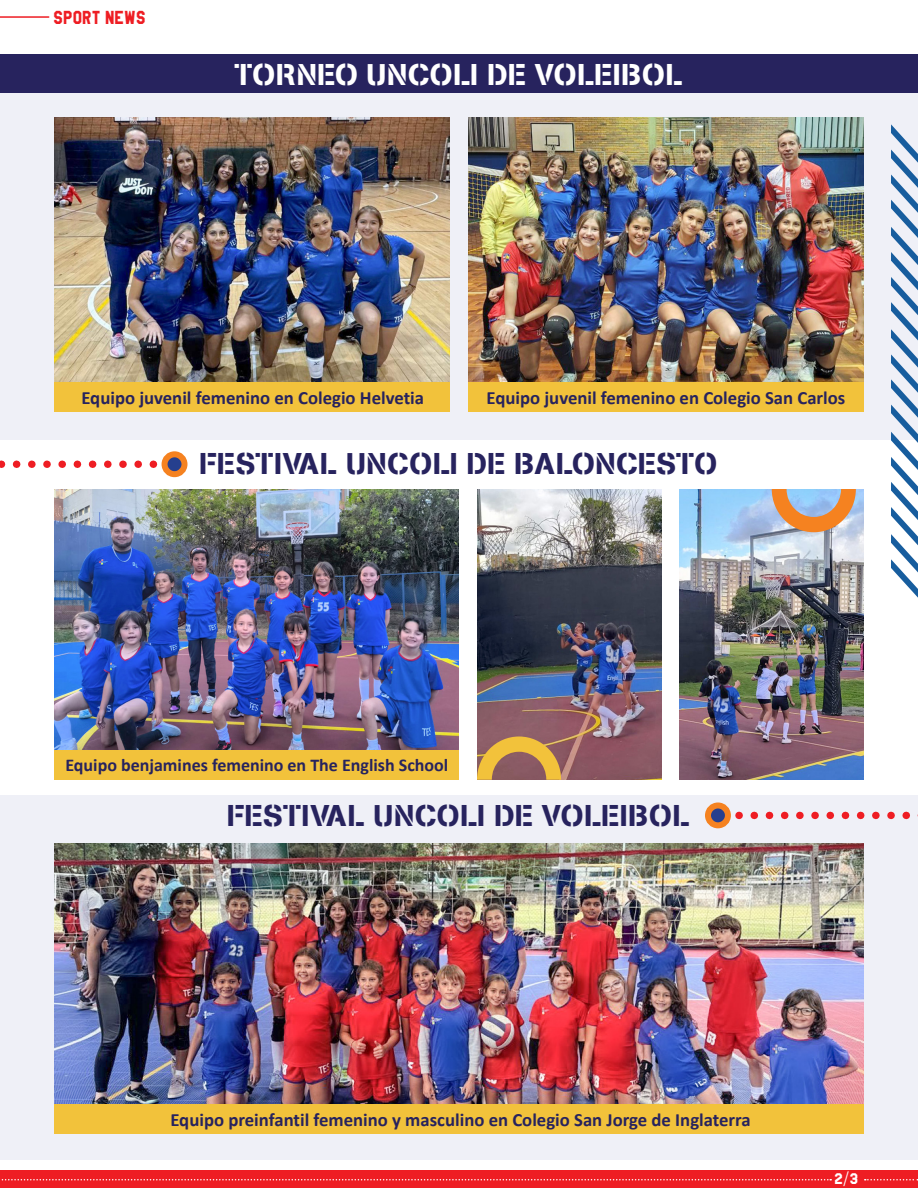
<style>
.page{position:relative;width:918px;height:1188px;background:#fff}
.page>*{position:absolute;margin:0;border:0;box-sizing:border-box;transform-origin:0 0}
.t1{font:30px "Stencilia A";color:#27235e}
.t2{font:30px "Stencilia A";color:#fff}
.t3{font:700 18.75px "Calibri";color:#27235e}
.t4{font:700 18px "Calibri";color:#27235e}
.t5{font:16.5px "High School USA Sans";letter-spacing:.01em;color:#ee1d23}
.t6{font:13.5px "High School USA Sans";color:#fff}
</style>
<div class="page">
<div style="left:0;top:75px;width:918px;height:365px;background:#eff0f7"></div>
<div style="left:0;top:795px;width:918px;height:365px;background:#eff0f7"></div>
<div style="left:0;top:1170px;width:918px;height:18px;background:#ee1d23"></div>
<svg style="left:1px;top:1179px;width:830px;height:1px"></svg>
<svg style="left:865px;top:1179px;width:53px;height:1px"></svg>
<svg style="left:0;top:460px;width:153px;height:8px"></svg>
<div style="left:165px;top:454px;width:19px;height:20px;background:#253f8e;border-radius:50%"></div>
<div style="left:162px;top:451px;width:25px;height:26px;border:6px solid #f58220;border-radius:50%"></div>
<svg style="left:739px;top:812px;width:179px;height:7px"></svg>
<div style="left:708px;top:806px;width:20px;height:19px;background:#253f8e;border-radius:50%"></div>
<div style="left:705px;top:802px;width:26px;height:26px;border:6px solid #f58220;border-radius:50%"></div>
<hr style="left:0;top:16px;width:49px;height:2px;background:#ee1d23">
<div style="left:0;top:54px;width:918px;height:39px;background:#27235e"></div>
<img style="left:54px;top:117px;width:396px;height:265px">
<img style="left:468px;top:117px;width:396px;height:265px">
<div style="left:54px;top:382px;width:396px;height:30px;background:#f2c23b"></div>
<div style="left:468px;top:382px;width:396px;height:30px;background:#f2c23b"></div>
<img style="left:54px;top:489px;width:404px;height:261px">
<img style="left:54px;top:843px;width:810px;height:261px">
<img style="left:477px;top:489px;width:185px;height:291px">
<img style="left:680px;top:489px;width:184px;height:291px">
<svg style="left:891px;top:124px;width:27px;height:474px"></svg>
<svg style="left:477px;top:736px;width:84px;height:44px;background:#b98a51"></svg>
<svg style="left:772px;top:489px;width:84px;height:43px;background:#c8a78f"></svg>
<div style="left:54px;top:750px;width:404px;height:30px;background:#f2c23b"></div>
<div style="left:54px;top:1104px;width:810px;height:30px;background:#f2c23b"></div>
<p class="t5" style="left:53px;top:7px;width:94px">SPORT NEWS</p>
<p class="t2" style="left:235px;top:57px;width:450px">TORNEO UNCOLI DE VOLEIBOL</p>
<p class="t3" style="left:81px;top:385px;width:344px">Equipo juvenil femenino en Colegio Helvetia</p>
<p class="t3" style="left:487px;top:385px;width:360px">Equipo juvenil femenino en Colegio San Carlos</p>
<p class="t1" style="left:200px;top:445px;width:519px">FESTIVAL UNCOLI DE BALONCESTO</p>
<p class="t4" style="left:65px;top:752px;width:384px">Equipo benjamines femenino en The English School</p>
<p class="t1" style="left:228px;top:798px;width:464px">FESTIVAL UNCOLI DE VOLEIBOL</p>
<p class="t3" style="left:170px;top:1106px;width:582px">Equipo preinfantil femenino y masculino en Colegio San Jorge de Inglaterra</p>
<p class="t6" style="left:834px;top:1171px;width:25px">2/3</p>
</div>
